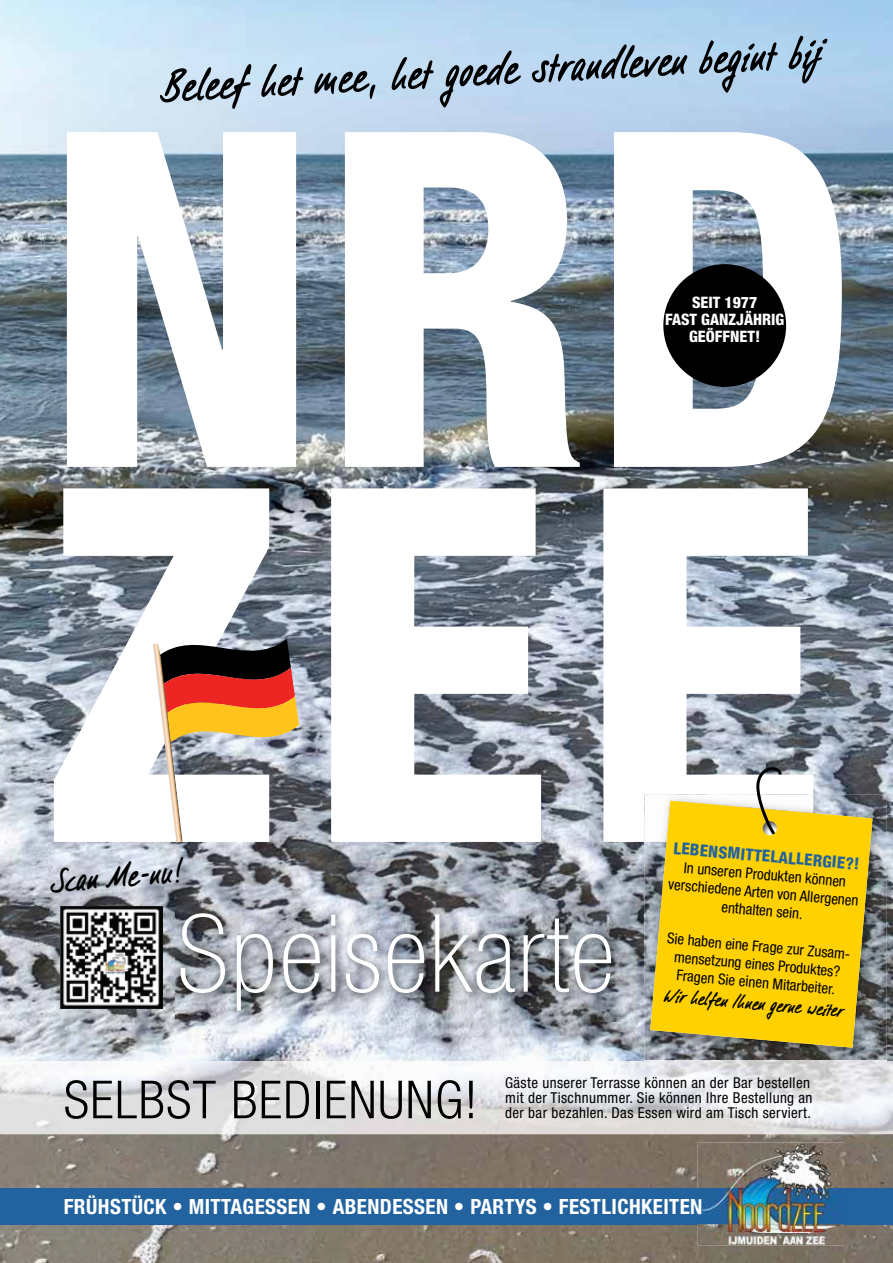
<style>
.page{position:relative;width:893px;height:1263px;background:#fff}
.page>*{position:absolute;margin:0;border:0;box-sizing:border-box;transform-origin:0 0}
.t1{font:800 condensed 495px "Helvetica Neue LT Std";color:#fff}
.t2{font:800 condensed 468.75px "Helvetica Neue LT Std";color:#fff}
.t3{font:100 condensed 108px "Helvetica Neue LT Std";letter-spacing:.02em;color:#fff}
.t4{font:300 condensed 52.5px "Helvetica Neue LT Std";letter-spacing:.025em;color:#000}
.t5{font:48px "Filzerhand EF";color:#000}
.t6{font:35.1px "Filzerhand EF";color:#000}
.t7{font:700 condensed 21px "Helvetica Neue LT Std";letter-spacing:.02em;color:#fff}
.t8{font:21px "Filzerhand EF";color:#000}
.t9{font:800 condensed 16.5px "Helvetica Neue LT Std";color:#22639f}
.t10{font:800 condensed 15.75px/17px "Helvetica Neue LT Std";color:#fff;text-align:center}
.t11{font:condensed 15px/18px "Helvetica Neue LT Std";letter-spacing:.025em;color:#000;text-align:center}
</style>
<div class="page">
<img style="left:0;top:0;width:893px;height:1263px">
<div style="left:0;top:1188px;width:893px;height:36px;background:#22639f"></div>
<img style="left:0;top:1061px;width:893px;height:73px">
<img style="left:698px;top:1142px;width:146px;height:104px">
<img style="left:698px;top:1188px;width:146px;height:36px">
<img style="left:698px;top:1196px;width:3px;height:18px">
<div style="left:663px;top:264px;width:123px;height:123px;background:#000;border-radius:50%"></div>
<img style="left:176px;top:908px;width:446px;height:113px">
<svg style="left:153px;top:625px;width:146px;height:218px"></svg>
<img style="left:644px;top:795px;width:242px;height:267px">
<img style="left:644px;top:795px;width:169px;height:47px">
<svg style="left:650px;top:801px;width:222px;height:247px;fill:#ffd100"></svg>
<svg style="left:756px;top:767px;width:26px;height:68px"></svg>
<img style="left:61px;top:906px;width:101px;height:102px">
<h3 class="t5" style="left:160px;top:57px;width:663px;rotate:-3deg">Beleef het mee, het goede strandleven begint bij</h3>
<h2 class="t2" style="left:43px;top:10px;width:818px">NRD</h2>
<h1 class="t1" style="left:43px;top:359px;width:784px">ZEE</h1>
<p class="t10" style="left:665px;top:294px;width:121px">SEIT 1977<br>FAST GANZJÄHRIG<br>GEÖFFNET!</p>
<p class="t9" style="left:675px;top:837px;width:188px;rotate:5deg">LEBENSMITTELALLERGIE?!</p>
<h3 class="t6" style="left:49px;top:860px;width:134px;rotate:-5deg">Scan Me-nu!</h3>
<p class="t11" style="left:671px;top:857px;width:192px;rotate:5deg">In unseren Produkten können verschiedene Arten von Allergenen enthalten sein.</p>
<p class="t11" style="left:668px;top:929px;width:188px;rotate:5deg">Sie haben eine Frage zur Zusam&shy;mensetzung eines Produktes?<br>Fragen Sie einen Mitarbeiter.</p>
<h3 class="t3" style="left:177px;top:893px;width:439px">Speisekarte</h3>
<h3 class="t8" style="left:665px;top:982px;width:181px;rotate:5deg">Wir helfen Ihnen gerne weiter</h3>
<h3 class="t4" style="left:64px;top:1069px;width:415px">SELBST BEDIENUNG!</h3>
<p class="t11" style="left:505px;top:1075px;width:309px;line-height:15px;text-align:left">Gäste unserer Terrasse können an der Bar bestellen mit der Tischnummer. Sie können Ihre Bestellung an der bar bezahlen. Das Essen wird am Tisch serviert.</p>
<h3 class="t7" style="left:64px;top:1194px;width:640px">FRÜHSTÜCK • MITTAGESSEN • ABENDESSEN • PARTYS • FESTLICHKEITEN</h3>
</div>
